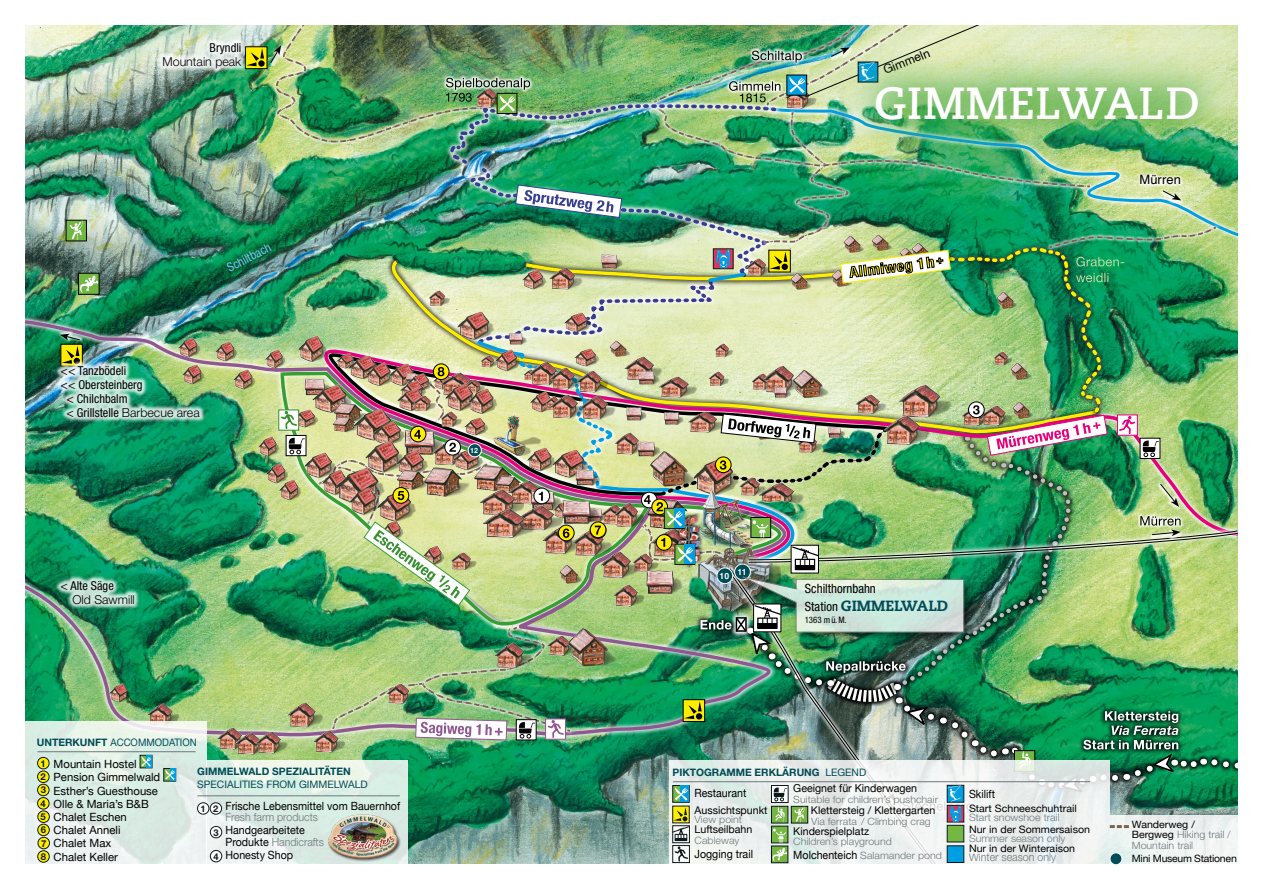
<style>
.page{position:relative;width:1263px;height:893px;background:#fff}
.page>*{position:absolute;margin:0;border:0;box-sizing:border-box;transform-origin:0 0}
.t1{font:700 44.7px "Caecilia Com 75";letter-spacing:.01em;color:#fff}
.t2{font:800 14.85px "Caecilia LT Std";color:#004c59}
.t3{font:12.9px "Helvetica";letter-spacing:.005em;color:#000}
.t4{font:condensed 12.75px "Helvetica Neue LT Std";color:#000}
.t5{font:condensed 12.3px "Helvetica Neue LT Std";color:#000}
.t6{font:300 12.3px "Helvetica Neue LT Std";color:#000}
.t7{font:condensed 12.3px "Helvetica Neue LT Std";color:#70caf3}
.t8{font:12.3px "Helvetica";color:#000}
.t9{font:11.25px/13.2px "Helvetica Neue";color:#000}
.t10{font:11.25px "Helvetica Neue";color:#000;scale:.94 1}
.t11{font:300 11.25px "Helvetica Neue LT Std";color:#6e777b;scale:.94 1}
.t12{font:10.95px "Helvetica Neue";color:#000}
.t13{font:10.65px "Helvetica Neue";color:#000}
.t14{font:700 10.35px "Helvetica Neue LT Std";color:#004c57}
.t15{font:10.35px "Helvetica Neue";color:#004c57}
.t16{font:10.35px "Helvetica Neue";color:#004c57;scale:.94 1}
.t17{font:300 10.2px "Helvetica Neue LT Std";color:#6e777b;scale:1.04 1}
.t18{font:10.2px "Helvetica Neue";color:#000;scale:1.04 1}
.t19{font:300 10.05px/10.4px "Helvetica Neue LT Std";color:#6e777b;scale:1.06 1}
.t20{font:10.05px "Helvetica Neue";letter-spacing:-.025em;color:#000}
.t21{font:10.05px "Helvetica Neue";color:#000;scale:1.06 1}
.t22{font:700 9.45px/13.4px "Helvetica Neue LT Std";color:#0d191c;text-align:justify}
.t23{font:700 9.3px "Helvetica Neue LT Std";color:#0d191c}
.t24{font:condensed 8.85px "Helvetica Neue LT Std";color:#000}
.t25{font:700 8.7px "Helvetica";color:#fff}
.t26{font:700 7.2px "Helvetica";color:#fff}
.s1{font-weight:300;font-stretch:normal}
.s2{font-family:"Helvetica Neue LT Std";font-weight:700}
.s3{font-family:"Helvetica Neue";font-weight:400;color:#000}
.s4{font-family:"Helvetica Neue LT Std";font-weight:400;font-stretch:condensed;font-size:12.75px;color:#000}
.s5{font-family:"Helvetica Neue";font-weight:400}
.s6{font-family:"Helvetica Neue";font-weight:400;font-size:11.25px;color:#000}
.s7{font-size:10.2px}
</style>
<div class="page">
<svg style="left:672px;top:862px;width:18px;height:1px"></svg>
<svg style="left:771px;top:862px;width:17px;height:1px"></svg>
<div style="left:947px;top:845px;width:17px;height:18px;background:#0e1b1f"></div>
<img style="left:26px;top:26px;width:1212px;height:836px">
<div style="left:1110px;top:853px;width:12px;height:12px;background:#004c57;border-radius:50%"></div>
<div style="left:1110px;top:853px;width:12px;height:12px;border:1px solid #fff;border-radius:50%"></div>
<div style="left:834px;top:45px;width:406px;height:118px;background:#3da434;opacity:.85"></div>
<p class="t5" style="left:210px;top:40px;width:33px">Bryndli</p>
<p class="t6" style="left:162px;top:54px;width:80px">Mountain peak</p>
<p class="t7" style="left:225px;top:262px;width:49px;rotate:-27deg">Schiltbach</p>
<p class="t5" style="left:61px;top:364px;width:67px">&lt;&lt; Tanzbödeli</p>
<p class="t5" style="left:61px;top:378px;width:84px">&lt;&lt; Obersteinberg</p>
<p class="t5" style="left:67px;top:391px;width:63px">&lt; Chilchbalm</p>
<p class="t5" style="left:67px;top:405px;width:135px">&lt; Grillstelle <span class="s1">Barbecue area</span></p>
<p class="t5" style="left:61px;top:578px;width:55px">&lt; Alte Säge</p>
<p class="t6" style="left:72px;top:592px;width:64px">Old Sawmill</p>
<p class="t16" style="left:37px;top:735px;width:172px"><span class="s2">UNTERKUNFT</span> ACCOMMODATION</p>
<p class="t9" style="left:54px;top:758px;width:108px">Mountain Hostel<br>Pension Gimmelwald<br>Esther’s Guesthouse<br>Olle &amp; Maria’s B&amp;B<br>Chalet Eschen<br>Chalet Anneli<br>Chalet Max<br>Chalet Keller</p>
<p class="t22" style="left:40px;top:756px;width:7px">1</p>
<p class="t22" style="left:41px;top:783px;width:7px">3<br>4<br>5<br>6<br>7<br>8</p>
<p class="t14" style="left:197px;top:765px;width:155px">GIMMELWALD SPEZIALITÄTEN</p>
<p class="t15" style="left:197px;top:777px;width:172px">SPECIALITIES FROM GIMMELWALD</p>
<p class="t22" style="left:40px;top:770px;width:7px">2</p>
<p class="t10" style="left:226px;top:798px;width:187px">Frische Lebensmittel vom Bauernhof</p>
<p class="t11" style="left:226px;top:810px;width:100px">Fresh farm products</p>
<p class="t10" style="left:226px;top:822px;width:86px">Handgearbeitete</p>
<p class="t11" style="left:226px;top:835px;width:106px"><span class="s3">Produkte</span> Handicrafts</p>
<p class="t10" style="left:226px;top:847px;width:73px">Honesty Shop</p>
<p class="t23" style="left:201px;top:803px;width:19px">1 2</p>
<p class="t23" style="left:213px;top:826px;width:7px">3</p>
<p class="t23" style="left:213px;top:851px;width:7px">4</p>
<p class="t26" style="left:470px;top:446px;width:10px">12</p>
<p class="t8" style="left:880px;top:62px;width:51px;rotate:-22deg">Gimmeln</p>
<h1 class="t1" style="left:874px;top:73px;width:328px">GIMMELWALD</h1>
<p class="t3" style="left:1139px;top:170px;width:43px">Mürren</p>
<p class="t25" style="left:720px;top:569px;width:28px">10 11</p>
<p class="t4" style="left:805px;top:581px;width:72px">Schilthornbahn</p>
<h2 class="t2" style="left:805px;top:596px;width:145px"><span class="s4">Station</span> GIMMELWALD</h2>
<p class="t24" style="left:805px;top:614px;width:43px">1363 m ü. M.</p>
<p class="t14" style="left:672px;top:766px;width:195px">PIKTOGRAMME ERKLÄRUNG <span class="s5">LEGEND</span></p>
<p class="t10" style="left:694px;top:784px;width:57px">Restaurant</p>
<p class="t13" style="left:694px;top:802px;width:75px">Aussichtspunkt</p>
<p class="t19" style="left:694px;top:814px;width:46px">View point</p>
<p class="t13" style="left:694px;top:822px;width:59px">Luftseilbahn</p>
<p class="t17" style="left:694px;top:834px;width:45px">Cableway</p>
<p class="t10" style="left:694px;top:846px;width:64px">Jogging trail</p>
<p class="t12" style="left:793px;top:781px;width:125px">Geeignet für Kinderwagen</p>
<p class="t19" style="left:793px;top:794px;width:138px">Suitable for children’s pushchair</p>
<p class="t13" style="left:811px;top:803px;width:126px">Klettersteig / Klettergarten</p>
<p class="t19" style="left:811px;top:816px;width:114px">Via ferrata / Climbing crag</p>
<p class="t13" style="left:793px;top:823px;width:77px">Kinderspielplatz</p>
<p class="t17" style="left:793px;top:835px;width:96px">Children’s playground</p>
<p class="t19" style="left:793px;top:850px;width:142px"><span class="s6">Molchenteich</span> Salamander pond</p>
<p class="t10" style="left:969px;top:786px;width:29px">Skilift</p>
<p class="t18" style="left:969px;top:801px;width:105px">Start Schneeschuhtrail</p>
<p class="t17" style="left:969px;top:811px;width:89px">Start snowshoe trail</p>
<p class="t18" style="left:969px;top:822px;width:118px">Nur in der Sommersaison</p>
<p class="t17" style="left:969px;top:832px;width:94px">Summer season only</p>
<p class="t18" style="left:969px;top:841px;width:103px">Nur in der Winteraison</p>
<p class="t11" style="left:969px;top:850px;width:94px"><span class="s7">Wi</span>nter season only</p>
<p class="t21" style="left:1132px;top:817px;width:61px">Wanderweg /</p>
<p class="t19" style="left:1132px;top:829px;width:95px"><span class="s3">Bergweg</span> Hiking trail /<br>Mountain trail</p>
<p class="t20" style="left:1132px;top:851px;width:107px">Mini Museum Stationen</p>
</div>
